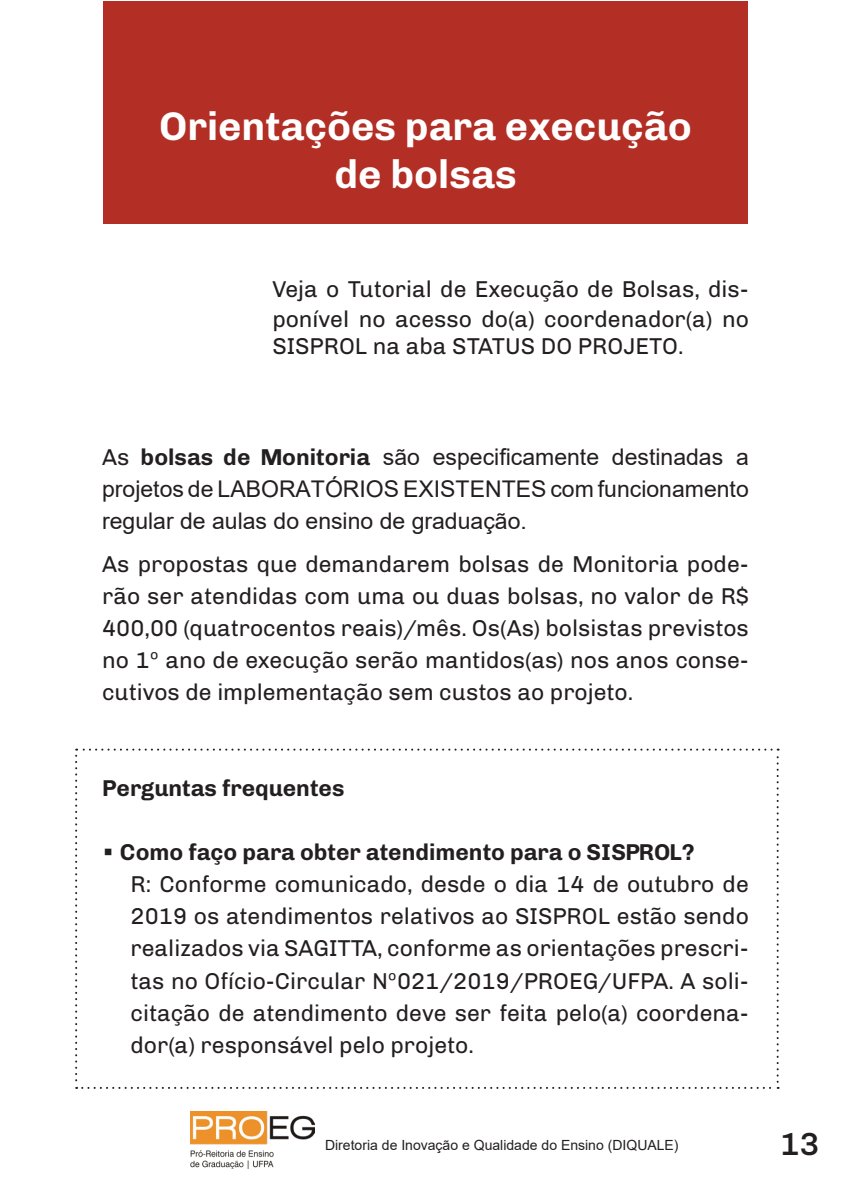
<style>
.page{position:relative;width:851px;height:1191px;background:#fff}
.page>*{position:absolute;margin:0;border:0;box-sizing:border-box;transform-origin:0 0}
.t1{font:700 40px/48px "Chivo";color:#fff;text-align:center}
.t2{font:500 32px "Chivo";color:#231f20}
.t3{font:23px/32px "Chivo";color:#231f20;text-align:justify}
.t4{font:23px/32px "Arial";color:#231f20;text-align:justify}
.t5{font:700 23px "Chivo";color:#231f20}
.t6{font:14px "Arial";color:#231f20}
.s1{font-family:"Chivo"}
.s2{font-family:"Chivo";font-weight:700}
</style>
<div class="page">
<img style="left:190px;top:1111px;width:124px;height:57px">
<div style="left:103px;top:1px;width:644px;height:222px;background:#b32f25"></div>
<svg style="left:75px;top:748px;width:703px;height:341px"></svg>
<p class="t1" style="left:159px;top:100px;width:534px">Orientações para execução de bolsas</p>
<p class="t3" style="left:272px;top:273px;width:478px;line-height:30px">Veja o Tutorial de Execução de Bolsas, dis&shy;ponível no acesso do(a) coordenador(a) no</p>
<p class="t3" style="left:272px;top:328px;width:412px">SISPROL na aba STATUS DO PROJETO.</p>
<p class="t4" style="left:102px;top:441px;width:648px"><span class="s1">As</span> <span class="s2">bolsas de Monitoria</span> são especificamente destinadas a projetos de LABORATÓRIOS EXISTENTES com funcionamento regular de aulas do ensino de graduação.</p>
<p class="t3" style="left:102px;top:547px;width:648px">As propostas que demandarem bolsas de Monitoria pode&shy;rão ser atendidas com uma ou duas bolsas, no valor de R$ 400,00 (quatrocentos reais)/mês. Os(As) bolsistas previstos no 1º ano de execução serão mantidos(as) nos anos conse&shy;cutivos de implementação sem custos ao projeto.</p>
<p class="t5" style="left:102px;top:770px;width:244px">Perguntas frequentes</p>
<p class="t5" style="left:102px;top:834px;width:594px">▪ Como faço para obter atendimento para o SISPROL?</p>
<p class="t3" style="left:130px;top:867px;width:619px">R: Conforme comunicado, desde o dia 14 de outubro de 2019 os atendimentos relativos ao SISPROL estão sendo realizados via SAGITTA, conforme as orientações prescri&shy;tas no Ofício-Circular Nº021/2019/PROEG/UFPA. A soli&shy;citação de atendimento deve ser feita pelo(a) coordena&shy;dor(a) responsável pelo projeto.</p>
<p class="t6" style="left:325px;top:1135px;width:355px">Diretoria de Inovação e Qualidade do Ensino (DIQUALE)</p>
<h2 class="t2" style="left:780px;top:1119px;width:41px">13</h2>
</div>
